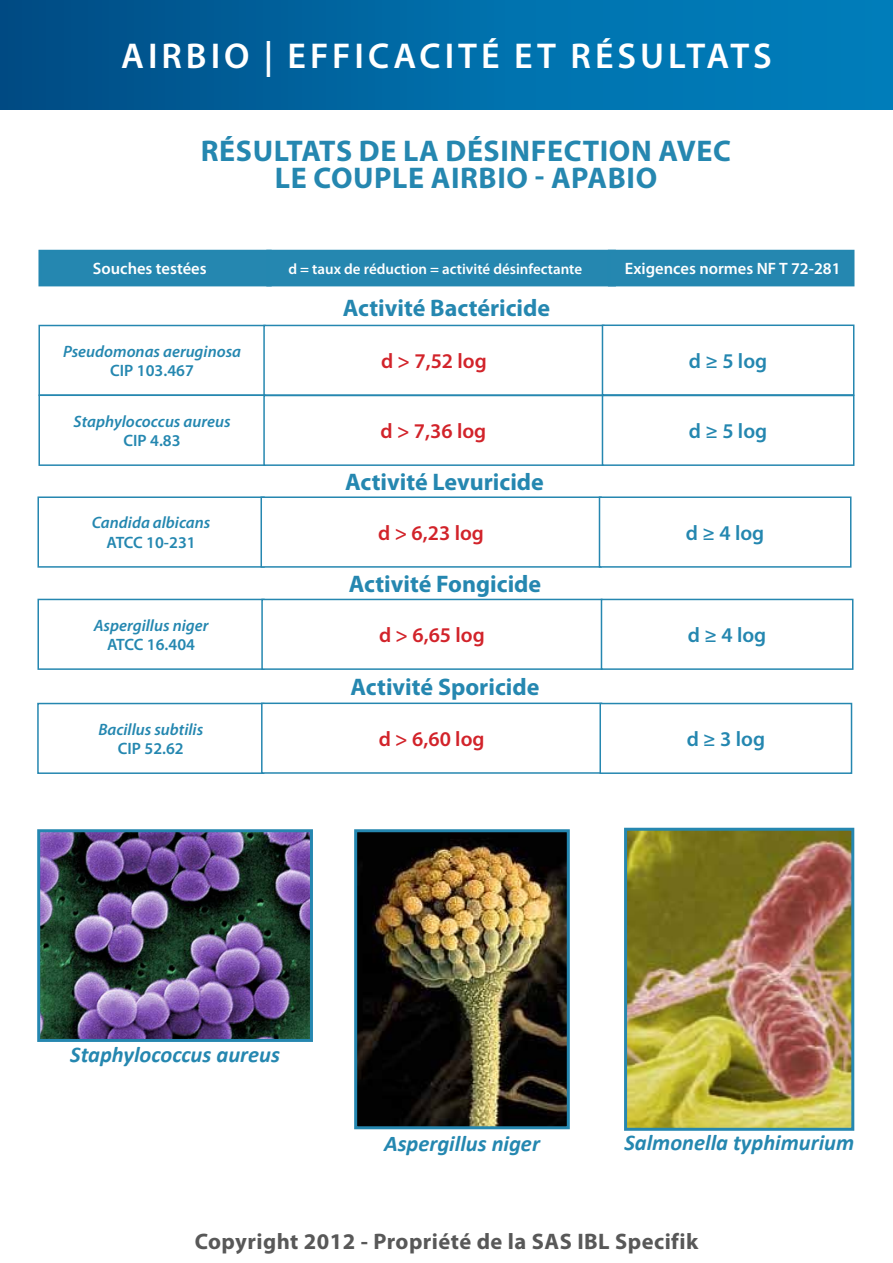
<style>
.page{position:relative;width:893px;height:1263px;background:#fff}
.page>*{position:absolute;margin:0;border:0;box-sizing:border-box;transform-origin:0 0}
.t1{font:600 36px "Myriad Pro";letter-spacing:.11em;color:#fff}
.t2{font:700 30px "Myriad Pro";letter-spacing:.02em;color:#2587b0}
.t3{font:700 24px "Myriad Pro";color:#2587b0}
.t4{font:italic 700 22.5px "Calibri";color:#2587b0}
.t5{font:700 22.5px "Myriad Pro";letter-spacing:.02em;color:#585858}
.t6{font:italic 700 22.5px "Calibri";color:#2487b0}
.t7{font:600 21px "Myriad Pro";color:#d2232a}
.t8{font:600 21px "Myriad Pro";color:#2487b0}
.t9{font:italic 600 16.5px "Myriad Pro";color:#2487b0}
.t10{font:600 16.5px "Myriad Pro";color:#2487b0}
.t11{font:600 16.5px "Myriad Pro";color:#fff}
.t12{font:600 15px "Myriad Pro";color:#fff}
</style>
<div class="page">
<div style="left:38px;top:250px;width:234px;height:36px;background:#2587b0"></div>
<div style="left:266px;top:250px;width:350px;height:36px;background:#2587b0"></div>
<div style="left:608px;top:250px;width:246px;height:36px;background:#2587b0"></div>
<div style="left:38px;top:325px;width:228px;height:71px;border:2px solid #2587b0"></div>
<div style="left:263px;top:325px;width:341px;height:71px;border:2px solid #2587b0"></div>
<div style="left:602px;top:324px;width:252px;height:72px;border:2px solid #2587b0"></div>
<div style="left:38px;top:394px;width:228px;height:72px;border:2px solid #2587b0"></div>
<div style="left:263px;top:395px;width:340px;height:71px;border:2px solid #2587b0"></div>
<div style="left:602px;top:395px;width:252px;height:71px;border:2px solid #2587b0"></div>
<div style="left:37px;top:496px;width:228px;height:72px;border:2px solid #2587b0"></div>
<div style="left:261px;top:497px;width:340px;height:70px;background:#fff"></div>
<div style="left:260px;top:496px;width:342px;height:72px;border:2px solid #2587b0"></div>
<div style="left:599px;top:496px;width:252px;height:72px;border:2px solid #2587b0"></div>
<div style="left:37px;top:599px;width:228px;height:71px;border:2px solid #2587b0"></div>
<div style="left:262px;top:599px;width:340px;height:70px;background:#fff"></div>
<div style="left:261px;top:599px;width:341px;height:71px;border:2px solid #2587b0"></div>
<div style="left:601px;top:599px;width:252px;height:71px;border:2px solid #2587b0"></div>
<div style="left:37px;top:703px;width:227px;height:71px;border:2px solid #2587b0"></div>
<div style="left:261px;top:702px;width:341px;height:72px;border:2px solid #2587b0"></div>
<div style="left:599px;top:703px;width:253px;height:71px;border:2px solid #2587b0"></div>
<div style="left:0;top:0;width:893px;height:109px;background:linear-gradient(to right,#004e87,#0084c1)"></div>
<img style="left:41px;top:833px;width:268px;height:205px">
<div style="left:37px;top:829px;width:276px;height:213px;border:3px solid #2587b0"></div>
<img style="left:358px;top:833px;width:208px;height:292px">
<div style="left:354px;top:829px;width:216px;height:300px;border:3px solid #2587b0"></div>
<img style="left:628px;top:832px;width:222px;height:295px">
<div style="left:624px;top:828px;width:230px;height:303px;border:3px solid #2587b0"></div>
<h1 class="t1" style="left:121px;top:33px;width:23px">airbio</h1>
<h1 class="t1" style="left:264px;top:33px;width:111px">| efficaci</h1>
<h1 class="t1" style="left:458px;top:33px;width:315px">té et résultats</h1>
<h2 class="t2" style="left:201px;top:131px;width:89px">Résultats</h2>
<h2 class="t2" style="left:359px;top:131px;width:141px">de la désinfecti</h2>
<h2 class="t2" style="left:609px;top:131px;width:105px">on avec</h2>
<h2 class="t2" style="left:275px;top:158px;width:116px">le couple</h2>
<h2 class="t2" style="left:431px;top:158px;width:226px">AIRBIO - APABIO</h2>
<p class="t11" style="left:93px;top:257px;width:115px">Souches testées</p>
<p class="t12" style="left:288px;top:259px;width:295px">d = taux de réduction = activité désinfectante</p>
<p class="t11" style="left:625px;top:257px;width:217px">Exigences normes NF T 72-281</p>
<h3 class="t3" style="left:343px;top:292px;width:209px">Activité Bactéricide</h3>
<p class="t9" style="left:63px;top:341px;width:180px">Pseudomonas aeruginosa</p>
<p class="t10" style="left:110px;top:360px;width:85px">CIP 103.467</p>
<p class="t7" style="left:381px;top:348px;width:107px">d &gt; 7,52 log</p>
<p class="t8" style="left:689px;top:348px;width:80px">d ≥ 5 log</p>
<p class="t9" style="left:74px;top:410px;width:158px">Staphylococcus aureus</p>
<p class="t10" style="left:124px;top:430px;width:59px">CIP 4.83</p>
<p class="t7" style="left:381px;top:418px;width:107px">d &gt; 7,36 log</p>
<p class="t8" style="left:689px;top:418px;width:80px">d ≥ 5 log</p>
<h3 class="t3" style="left:345px;top:466px;width:200px">Activité Levuricide</h3>
<p class="t9" style="left:92px;top:512px;width:120px">Candida albicans</p>
<p class="t10" style="left:107px;top:532px;width:91px">ATCC 10-231</p>
<p class="t7" style="left:378px;top:519px;width:107px">d &gt; 6,23 log</p>
<p class="t8" style="left:686px;top:519px;width:80px">d ≥ 4 log</p>
<h3 class="t3" style="left:349px;top:568px;width:194px">Activité Fongicide</h3>
<p class="t9" style="left:94px;top:614px;width:116px">Aspergillus niger</p>
<p class="t10" style="left:107px;top:634px;width:89px">ATCC 16.404</p>
<p class="t7" style="left:379px;top:622px;width:107px">d &gt; 6,65 log</p>
<p class="t8" style="left:688px;top:622px;width:80px">d ≥ 4 log</p>
<p class="t9" style="left:98px;top:719px;width:106px">Bacillus subtilis</p>
<p class="t10" style="left:118px;top:738px;width:67px">CIP 52.62</p>
<h3 class="t3" style="left:351px;top:671px;width:190px">Activité Sporicide</h3>
<p class="t7" style="left:379px;top:726px;width:107px">d &gt; 6,60 log</p>
<p class="t8" style="left:687px;top:726px;width:80px">d ≥ 3 log</p>
<h3 class="t4" style="left:70px;top:1040px;width:211px">Staphylococcus aureus</h3>
<h3 class="t6" style="left:384px;top:1129px;width:157px">Aspergillus niger</h3>
<h3 class="t4" style="left:624px;top:1128px;width:231px">Salmonella typhimurium</h3>
<h3 class="t5" style="left:195px;top:1227px;width:505px">Copyright 2012 - Propriété de la SAS IBL Specifik</h3>
</div>
